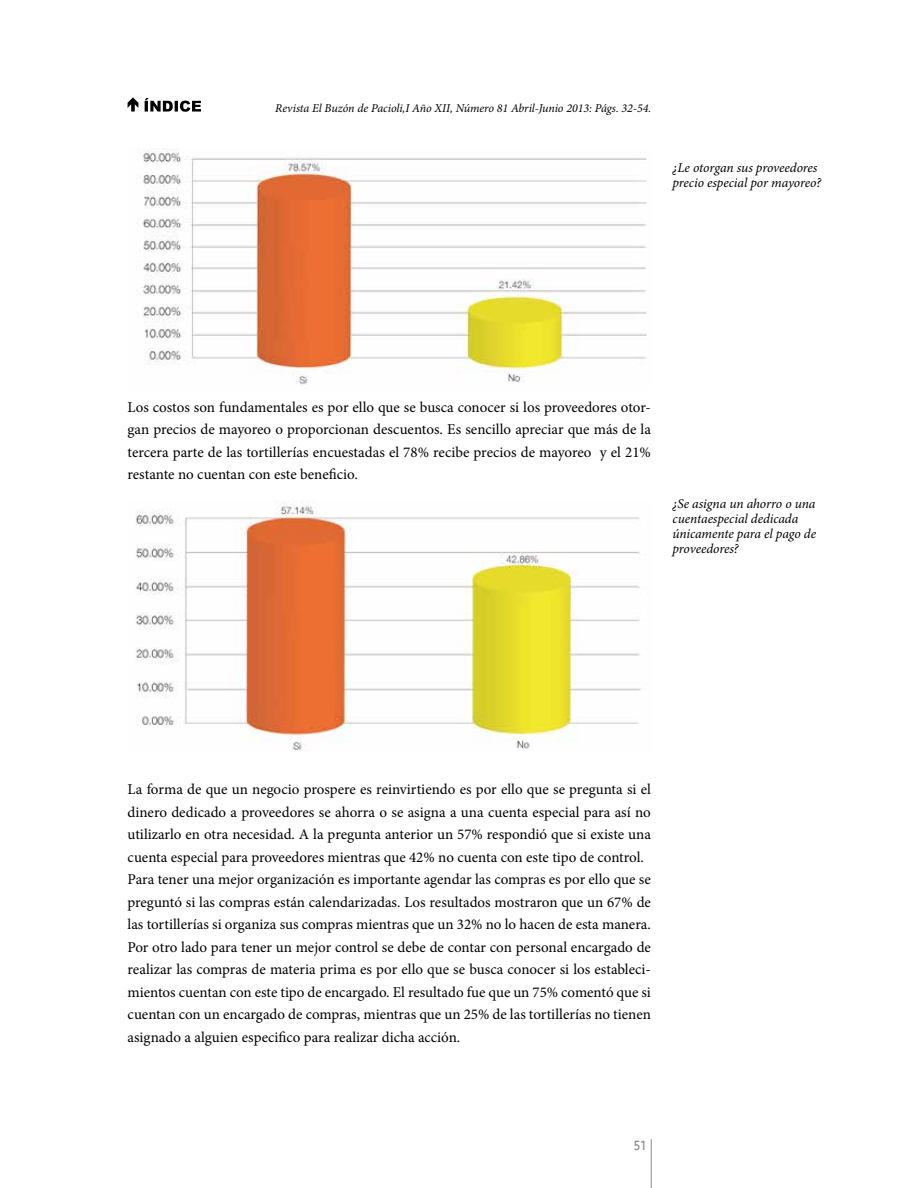
<style>
.page{position:relative;width:918px;height:1188px;background:#fff}
.page>*{position:absolute;margin:0;border:0;box-sizing:border-box;transform-origin:0 0}
.t1{font:15px/22.5px "Minion Pro";color:#000;text-align:justify}
.t2{font:italic 13.5px/15px "Minion Pro";letter-spacing:-.005em;color:#000}
.t3{font:900 13.5px "Homizio";color:#8b8e90}
.t4{font:italic 12px "Minion Pro";letter-spacing:-.005em;color:#000}
</style>
<div class="page">
<hr style="left:651px;top:1139px;width:1px;height:49px;background:#8b8e90">
<svg style="left:145px;top:98px;width:56px;height:14px"></svg>
<svg style="left:128px;top:97px;width:10px;height:15px"></svg>
<img style="left:142px;top:149px;width:505px;height:236px">
<img style="left:135px;top:501px;width:506px;height:250px">
<p class="t4" style="left:275px;top:100px;width:378px">Revista El Buzón de Pacioli,I Año XII, Número 81 Abril-Junio 2013: Págs. 32-54.</p>
<p class="t2" style="left:673px;top:160px;width:150px">¿Le otorgan sus proveedores precio especial por mayoreo?</p>
<p class="t1" style="left:128px;top:396px;width:525px">Los costos son fundamentales es por ello que se busca conocer si los proveedores otor&shy;gan precios de mayoreo o proporcionan descuentos. Es sencillo apreciar que más de la tercera parte de las tortillerías encuestadas el 78% recibe precios de mayoreo y el 21% restante no cuentan con este beneficio.</p>
<p class="t2" style="left:673px;top:497px;width:145px">¿Se asigna un ahorro o una cuentaespecial dedicada únicamente para el pago de proveedores?</p>
<p class="t1" style="left:128px;top:778px;width:525px;text-align:left">La forma de que un negocio prospere es reinvirtiendo es por ello que se pregunta si el dinero dedicado a proveedores se ahorra o se asigna a una cuenta especial para así no utilizarlo en otra necesidad. A la pregunta anterior un 57% respondió que si existe una cuenta especial para proveedores mientras que 42% no cuenta con este tipo de control.<br>Para tener una mejor organización es importante agendar las compras es por ello que se preguntó si las compras están calendarizadas. Los resultados mostraron que un 67% de las tortillerías si organiza sus compras mientras que un 32% no lo hacen de esta manera.<br>Por otro lado para tener un mejor control se debe de contar con personal encargado de realizar las compras de materia prima es por ello que se busca conocer si los estableci&shy;mientos cuentan con este tipo de encargado. El resultado fue que un 75% comentó que si cuentan con un encargado de compras, mientras que un 25% de las tortillerías no tienen asignado a alguien especifico para realizar dicha acción.</p>
<p class="t3" style="left:634px;top:1138px;width:13px">51</p>
</div>
